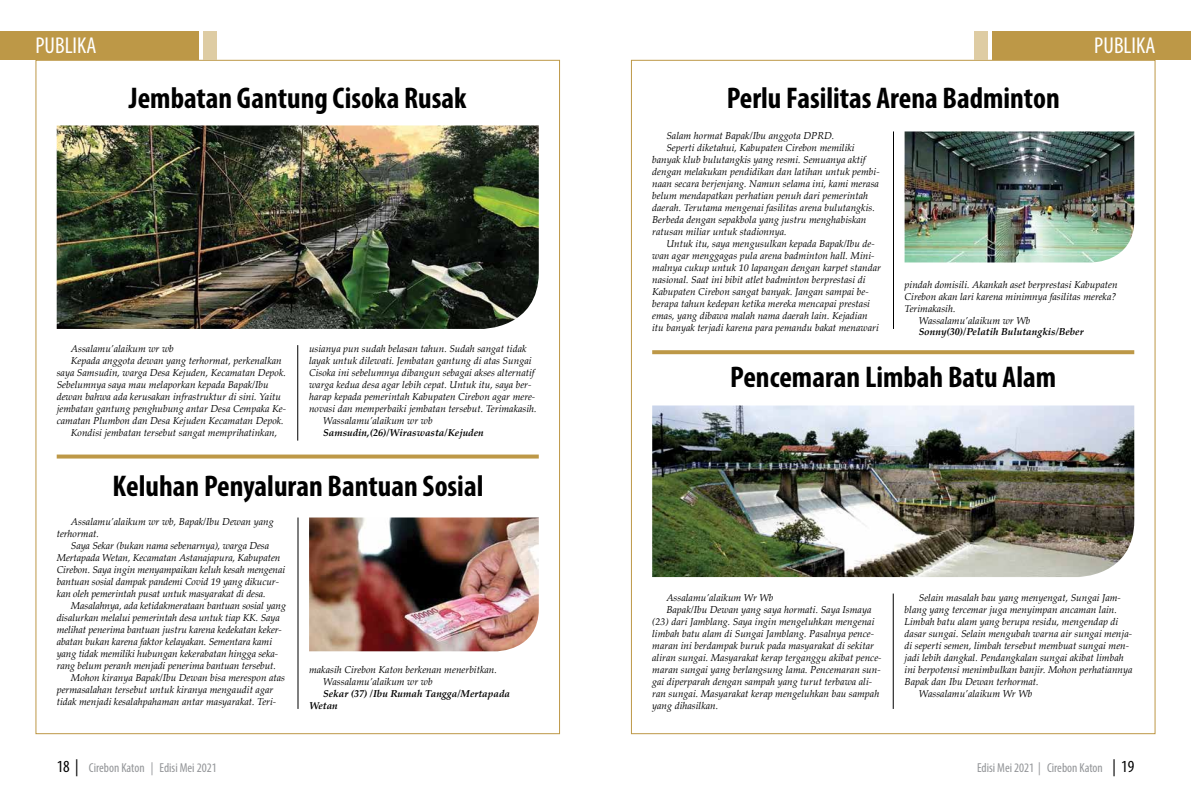
<style>
.page{position:relative;width:1191px;height:794px;background:#fff}
.page>*{position:absolute;margin:0;border:0;box-sizing:border-box;transform-origin:0 0}
.t1{font:700 condensed 30px "Myriad Pro";color:#000}
.t2{font:condensed 23px "Myriad Pro";color:#fff}
.t3{font:condensed 13px "Myriad Pro";color:#939598}
.t4{font:italic 10px/12px "Palatino Linotype";color:#000}
.t5{font:italic 700 10px/12px "Palatino Linotype";color:#000}
.s1{font-size:17px;color:#000}
</style>
<div class="page">
<div style="left:0;top:31px;width:199px;height:29px;background:#bd9847"></div>
<div style="left:203px;top:31px;width:14px;height:29px;background:#decca3"></div>
<div style="left:992px;top:31px;width:199px;height:29px;background:#bd9847"></div>
<div style="left:974px;top:31px;width:14px;height:29px;background:#decca3"></div>
<img style="left:57px;top:125px;width:482px;height:204px">
<hr style="left:297px;top:345px;width:1px;height:95px;background:#000">
<img style="left:309px;top:517px;width:230px;height:134px">
<svg style="left:57px;top:454px;width:482px;height:4px;background:#c5a660"></svg>
<svg style="left:652px;top:350px;width:482px;height:4px;background:#c09d50"></svg>
<hr style="left:298px;top:517px;width:1px;height:192px;background:#000">
<img style="left:904px;top:131px;width:230px;height:131px">
<img style="left:652px;top:405px;width:482px;height:172px">
<hr style="left:893px;top:593px;width:1px;height:116px;background:#000">
<hr style="left:893px;top:131px;width:1px;height:198px;background:#000">
<h2 class="t2" style="left:35px;top:31px;width:63px">PUBLIKA</h2>
<h2 class="t2" style="left:1094px;top:31px;width:63px">PUBLIKA</h2>
<h1 class="t1" style="left:129px;top:79px;width:339px">Jembatan Gantung Cisoka Rusak</h1>
<h1 class="t1" style="left:726px;top:79px;width:335px">Perlu Fasilitas Arena Badminton</h1>
<p class="t4" style="left:666px;top:129px;width:169px">Salam hormat Bapak/Ibu anggota DPRD.</p>
<p class="t4" style="left:666px;top:141px;width:190px">Seperti diketahui, Kabupaten Cirebon memiliki</p>
<p class="t4" style="left:652px;top:153px;width:215px">banyak klub bulutangkis yang resmi. Semuanya aktif</p>
<p class="t4" style="left:652px;top:165px;width:229px">dengan melakukan pendidikan dan latihan untuk pembi-</p>
<p class="t4" style="left:652px;top:177px;width:228px">naan secara berjenjang. Namun selama ini, kami merasa</p>
<p class="t4" style="left:652px;top:189px;width:217px">belum mendapatkan perhatian penuh dari pemerintah</p>
<p class="t4" style="left:652px;top:201px;width:224px">daerah. Terutama mengenai fasilitas arena bulutangkis.</p>
<p class="t4" style="left:652px;top:213px;width:216px">Berbeda dengan sepakbola yang justru menghabiskan</p>
<p class="t4" style="left:652px;top:225px;width:136px">ratusan miliar untuk stadionnya.</p>
<p class="t4" style="left:666px;top:237px;width:210px">Untuk itu, saya mengusulkan kepada Bapak/Ibu de-</p>
<p class="t4" style="left:652px;top:249px;width:224px">wan agar menggagas pula arena badminton hall. Mini-</p>
<p class="t4" style="left:652px;top:261px;width:230px">malnya cukup untuk 10 lapangan dengan karpet standar</p>
<p class="t4" style="left:652px;top:273px;width:215px">nasional. Saat ini bibit atlet badminton berprestasi di</p>
<p class="t4" style="left:652px;top:285px;width:218px">Kabupaten Cirebon sangat banyak. Jangan sampai be-</p>
<p class="t4" style="left:652px;top:297px;width:219px">berapa tahun kedepan ketika mereka mencapai prestasi</p>
<p class="t4" style="left:652px;top:309px;width:217px">emas, yang dibawa malah nama daerah lain. Kejadian</p>
<p class="t4" style="left:652px;top:321px;width:228px">itu banyak terjadi karena para pemandu bakat menawari</p>
<p class="t4" style="left:904px;top:278px;width:214px">pindah domisili. Akankah aset berprestasi Kabupaten</p>
<p class="t4" style="left:904px;top:290px;width:213px">Cirebon akan lari karena minimnya fasilitas mereka?</p>
<p class="t4" style="left:904px;top:302px;width:52px">Terimakasih.</p>
<p class="t4" style="left:918px;top:314px;width:113px">Wassalamu’alaikum wr Wb</p>
<p class="t5" style="left:918px;top:325px;width:166px">Sonny(30)/Pelatih Bulutangkis/Beber</p>
<h1 class="t1" style="left:730px;top:358px;width:327px">Pencemaran Limbah Batu Alam</h1>
<p class="t4" style="left:71px;top:343px;width:104px">Assalamu’alaikum wr wb</p>
<p class="t4" style="left:71px;top:355px;width:212px">Kepada anggota dewan yang terhormat, perkenalkan</p>
<p class="t4" style="left:57px;top:367px;width:231px">saya Samsudin, warga Desa Kejuden, Kecamatan Depok.</p>
<p class="t4" style="left:57px;top:379px;width:213px">Sebelumnya saya mau melaporkan kepada Bapak/Ibu</p>
<p class="t4" style="left:57px;top:391px;width:226px">dewan bahwa ada kerusakan infrastruktur di sini. Yaitu</p>
<p class="t4" style="left:57px;top:403px;width:231px">jembatan gantung penghubung antar Desa Cempaka Ke-</p>
<p class="t4" style="left:57px;top:415px;width:228px">camatan Plumbon dan Desa Kejuden Kecamatan Depok.</p>
<p class="t4" style="left:71px;top:427px;width:208px">Kondisi jembatan tersebut sangat memprihatinkan,</p>
<p class="t4" style="left:309px;top:343px;width:219px">usianya pun sudah belasan tahun. Sudah sangat tidak</p>
<p class="t4" style="left:309px;top:355px;width:224px">layak untuk dilewati. Jembatan gantung di atas Sungai</p>
<p class="t4" style="left:309px;top:367px;width:227px">Cisoka ini sebelumnya dibangun sebagai akses alternatif</p>
<p class="t4" style="left:309px;top:379px;width:224px">warga kedua desa agar lebih cepat. Untuk itu, saya ber-</p>
<p class="t4" style="left:309px;top:391px;width:228px">harap kepada pemerintah Kabupaten Cirebon agar mere-</p>
<p class="t4" style="left:309px;top:403px;width:229px">novasi dan memperbaiki jembatan tersebut. Terimakasih.</p>
<p class="t4" style="left:323px;top:415px;width:111px">Wassalamu’alaikum wr wb</p>
<p class="t5" style="left:323px;top:427px;width:162px">Samsudin,(26)/Wiraswasta/Kejuden</p>
<h1 class="t1" style="left:113px;top:467px;width:372px">Keluhan Penyaluran Bantuan Sosial</h1>
<p class="t4" style="left:57px;top:515px;width:218px;text-indent:14px">Assalamu’alaikum wr wb, Bapak/Ibu Dewan yang terhormat.</p>
<p class="t4" style="left:57px;top:539px;width:230px;text-indent:14px">Saya Sekar (bukan nama sebenarnya), warga Desa Mertapada Wetan, Kecamatan Astanajapura, Kabupaten Cirebon. Saya ingin menyampaikan keluh kesah mengenai bantuan sosial dampak pandemi Covid 19 yang dikucur&shy;kan oleh pemerintah pusat untuk masyarakat di desa.</p>
<p class="t4" style="left:57px;top:599px;width:231px;text-indent:14px">Masalahnya, ada ketidakmerataan bantuan sosial yang disalurkan melalui pemerintah desa untuk tiap KK. Saya melihat penerima bantuan justru karena kedekatan keker&shy;abatan bukan karena faktor kelayakan. Sementara kami yang tidak memiliki hubungan kekerabatan hingga seka&shy;rang belum peranh menjadi penerima bantuan tersebut.</p>
<p class="t4" style="left:57px;top:671px;width:230px;text-indent:14px">Mohon kiranya Bapak/Ibu Dewan bisa merespon atas permasalahan tersebut untuk kiranya mengaudit agar tidak menjadi kesalahpahaman antar masyarakat. Teri-</p>
<p class="t4" style="left:323px;top:663px;width:175px;text-indent:-14px">makasih Cirebon Katon berkenan menerbitkan.<br>Wassalamu’alaikum wr wb</p>
<p class="t4" style="left:666px;top:591px;width:109px">Assalamu’alaikum Wr Wb</p>
<p class="t4" style="left:666px;top:603px;width:207px">Bapak/Ibu Dewan yang saya hormati. Saya Ismaya</p>
<p class="t4" style="left:652px;top:615px;width:224px">(23) dari Jamblang. Saya ingin mengeluhkan mengenai</p>
<p class="t4" style="left:652px;top:627px;width:223px">limbah batu alam di Sungai Jamblang. Pasalnya pence-</p>
<p class="t4" style="left:652px;top:639px;width:223px">maran ini berdampak buruk pada masyarakat di sekitar</p>
<p class="t4" style="left:652px;top:651px;width:231px">aliran sungai. Masyarakat kerap terganggu akibat pence-</p>
<p class="t4" style="left:652px;top:663px;width:230px">maran sungai yang berlangsung lama. Pencemaran sun-</p>
<p class="t4" style="left:652px;top:675px;width:221px">gai diperparah dengan sampah yang turut terbawa ali-</p>
<p class="t4" style="left:652px;top:687px;width:229px">ran sungai. Masyarakat kerap mengeluhkan bau sampah</p>
<p class="t4" style="left:652px;top:699px;width:68px">yang dihasilkan.</p>
<p class="t4" style="left:918px;top:591px;width:204px">Selain masalah bau yang menyengat, Sungai Jam-</p>
<p class="t4" style="left:904px;top:603px;width:214px">blang yang tercemar juga menyimpan ancaman lain.</p>
<p class="t4" style="left:904px;top:615px;width:215px">Limbah batu alam yang berupa residu, mengendap di</p>
<p class="t4" style="left:904px;top:627px;width:229px">dasar sungai. Selain mengubah warna air sungai menja-</p>
<p class="t4" style="left:904px;top:639px;width:226px">di seperti semen, limbah tersebut membuat sungai men-</p>
<p class="t4" style="left:904px;top:651px;width:221px">jadi lebih dangkal. Pendangkalan sungai akibat limbah</p>
<p class="t4" style="left:904px;top:663px;width:229px">ini berpotensi menimbulkan banjir. Mohon perhatiannya</p>
<p class="t4" style="left:904px;top:675px;width:136px">Bapak dan Ibu Dewan terhormat.</p>
<p class="t4" style="left:918px;top:687px;width:115px">Wassalamu’alaikum Wr Wb</p>
<p class="t5" style="left:309px;top:687px;width:202px;text-indent:14px">Sekar (37) /Ibu Rumah Tangga/Mertapada<br>Wetan</p>
<h3 class="t3" style="left:57px;top:759px;width:161px"><span class="s1">18 |</span> Cirebon Katon | Edisi Mei 2021</h3>
<h3 class="t3" style="left:977px;top:759px;width:159px">Edisi Mei 2021 | Cirebon Katon <span class="s1">| 19</span></h3>
</div>
